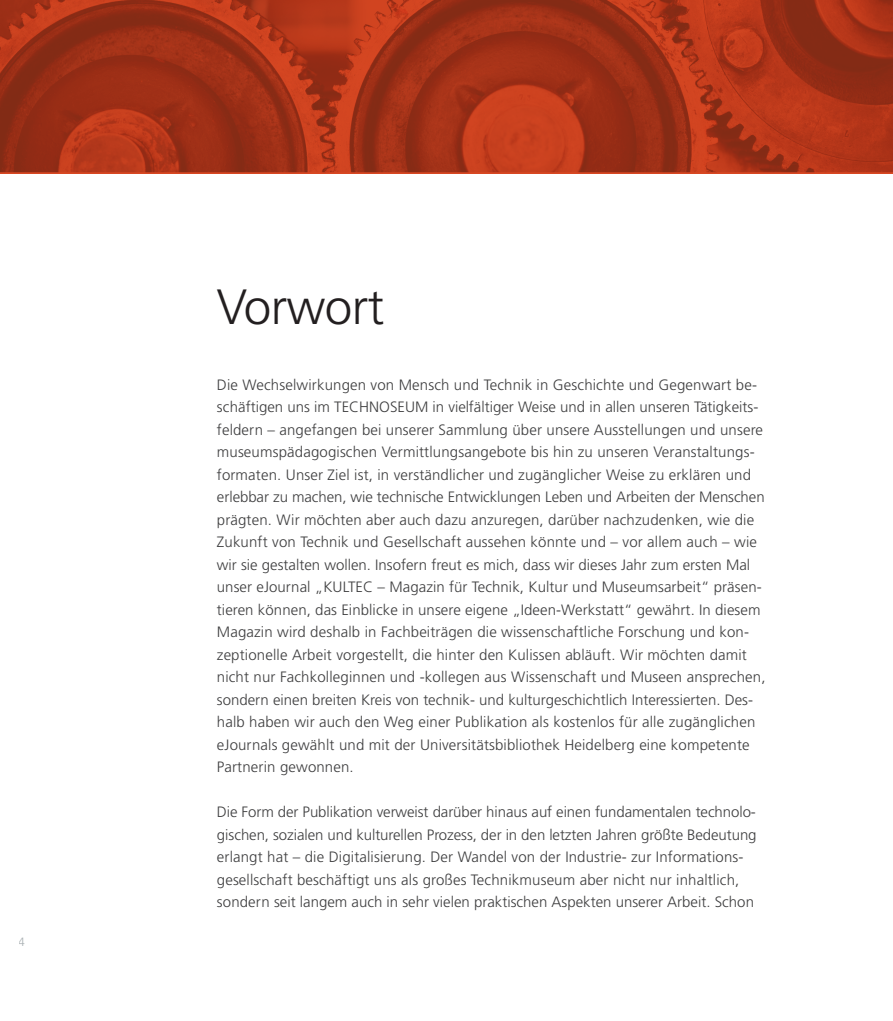
<style>
.page{position:relative;width:893px;height:1021px;background:#fff}
.page>*{position:absolute;margin:0;border:0;box-sizing:border-box;transform-origin:0 0}
.t1{font:300 49.5px "Frutiger LT Pro";letter-spacing:-.01em;color:#231f20}
.t2{font:300 15px/22.5px "Frutiger LT Pro";letter-spacing:.01em;color:#3e3e3f}
.t3{font:300 12px "Frutiger LT Pro";color:#6e797f}
</style>
<div class="page">
<img style="left:0;top:0;width:893px;height:172px">
<p class="t3" style="left:19px;top:934px;width:8px">4</p>
<h1 class="t1" style="left:217px;top:278px;width:169px">Vorwort</h1>
<p class="t2" style="left:217px;top:373px;width:550px">Die Wechselwirkungen von Mensch und Technik in Geschichte und Gegenwart be&shy;schäftigen uns im TECHNOSEUM in vielfältiger Weise und in allen unseren Tätigkeits&shy;feldern – angefangen bei unserer Sammlung über unsere Ausstellungen und unsere museumspädagogischen Vermittlungsangebote bis hin zu unseren Veranstaltungs&shy;formaten. Unser Ziel ist, in verständlicher und zugänglicher Weise zu erklären und erlebbar zu machen, wie technische Entwicklungen Leben und Arbeiten der Menschen prägten. Wir möchten aber auch dazu anzuregen, darüber nachzudenken, wie die Zukunft von Technik und Gesellschaft aussehen könnte und – vor allem auch – wie wir sie gestalten wollen. Insofern freut es mich, dass wir dieses Jahr zum ersten Mal unser eJournal „KULTEC – Magazin für Technik, Kultur und Museumsarbeit“ präsen&shy;tieren können, das Einblicke in unsere eigene „Ideen-Werkstatt“ gewährt. In diesem Magazin wird deshalb in Fachbeiträgen die wissenschaftliche Forschung und kon&shy;zeptionelle Arbeit vorgestellt, die hinter den Kulissen abläuft. Wir möchten damit nicht nur Fachkolleginnen und -kollegen aus Wissenschaft und Museen ansprechen, sondern einen breiten Kreis von technik- und kulturgeschichtlich Interessierten. Des&shy;halb haben wir auch den Weg einer Publikation als kostenlos für alle zugänglichen eJournals gewählt und mit der Universitätsbibliothek Heidelberg eine kompetente Partnerin gewonnen.</p>
<p class="t2" style="left:217px;top:801px;width:541px">Die Form der Publikation verweist darüber hinaus auf einen fundamentalen technolo&shy;gischen, sozialen und kulturellen Prozess, der in den letzten Jahren größte Bedeutung erlangt hat – die Digitalisierung. Der Wandel von der Industrie- zur Informations&shy;gesellschaft beschäftigt uns als großes Technikmuseum aber nicht nur inhaltlich, sondern seit langem auch in sehr vielen praktischen Aspekten unserer Arbeit. Schon</p>
</div>
